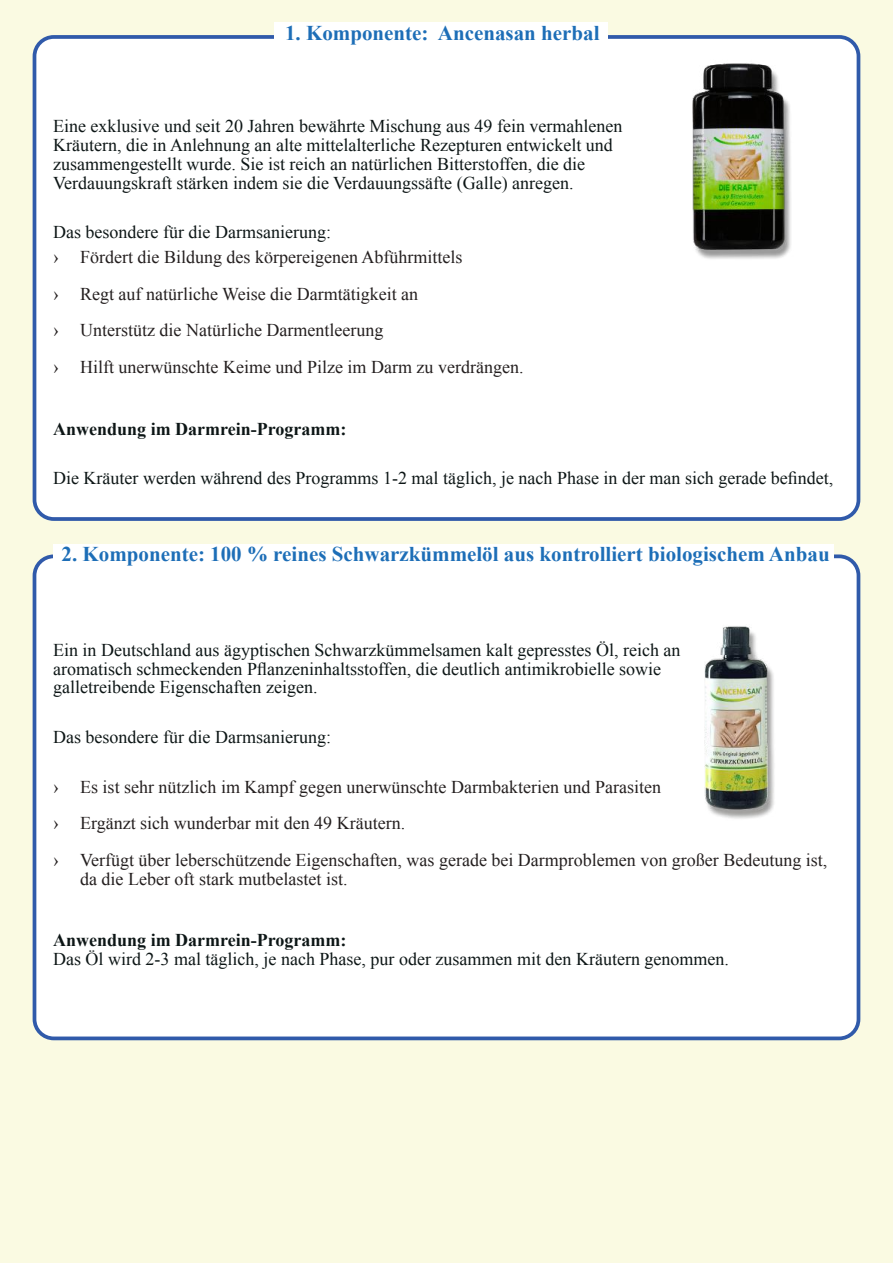
<style>
.page{position:relative;width:893px;height:1263px;background:#fafae2}
.page>*{position:absolute;margin:0;border:0;box-sizing:border-box;transform-origin:0 0}
.t1{font:700 21px "Times New Roman";color:#1d6eb7}
.t2{font:18px/18.8px "Times New Roman";color:#0d1616}
.t3{font:18px/36.8px "Times New Roman";color:#241f1f}
.t4{font:700 18px "Times New Roman";color:#0d1616}
</style>
<div class="page">
<div style="left:33px;top:35px;width:827px;height:486px;background:#fff;border:4px solid #305aaa;border-radius:19px"></div>
<div style="left:33px;top:554px;width:827px;height:486px;background:#fff;border:4px solid #305aaa;border-radius:19px"></div>
<div style="left:274px;top:23px;width:334px;height:27px;background:#fff"></div>
<div style="left:53px;top:545px;width:780px;height:27px;background:#fff"></div>
<img style="left:692px;top:63px;width:99px;height:196px">
<img style="left:704px;top:626px;width:70px;height:193px">
<p class="t1" style="left:285px;top:26px;width:316px">1. Komponente: Ancenasan herbal</p>
<p class="t2" style="left:53px;top:119px;width:571px">Eine exklusive und seit 20 Jahren bewährte Mischung aus 49 fein vermahlenen Kräutern, die in Anlehnung an alte mittelalterliche Rezepturen entwickelt und zusammengestellt wurde. Sie ist reich an natürlichen Bitterstoffen, die die Verdauungskraft stärken indem sie die Verdauungssäfte (Galle) anregen.</p>
<p class="t2" style="left:53px;top:224px;width:279px">Das besondere für die Darmsanierung:</p>
<p class="t3" style="left:53px;top:240px;width:472px">› Fördert die Bildung des körpereigenen Abführmittels<br>› Regt auf natürliche Weise die Darmtätigkeit an<br>› Unterstütz die Natürliche Darmentleerung<br>› Hilft unerwünschte Keime und Pilze im Darm zu verdrängen.</p>
<p class="t4" style="left:53px;top:423px;width:295px">Anwendung im Darmrein-Programm:</p>
<p class="t2" style="left:53px;top:471px;width:782px">Die Kräuter werden während des Programms 1-2 mal täglich, je nach Phase in der man sich gerade befindet,</p>
<p class="t1" style="left:62px;top:547px;width:770px">2. Komponente: 100 % reines Schwarzkümmelöl aus kontrolliert biologischem Anbau</p>
<p class="t2" style="left:53px;top:642px;width:629px">Ein in Deutschland aus ägyptischen Schwarzkümmelsamen kalt gepresstes Öl, reich an aromatisch schmeckenden Pflanzeninhaltsstoffen, die deutlich antimikrobielle sowie galletreibende Eigenschaften zeigen.</p>
<p class="t2" style="left:53px;top:729px;width:279px">Das besondere für die Darmsanierung:</p>
<p class="t3" style="left:53px;top:770px;width:776px">› Es ist sehr nützlich im Kampf gegen unerwünschte Darmbakterien und Parasiten<br>› Ergänzt sich wunderbar mit den 49 Kräutern.<br>› Verfügt über leberschützende Eigenschaften, was gerade bei Darmproblemen von großer Bedeutung ist,</p>
<p class="t3" style="left:80px;top:862px;width:269px">da die Leber oft stark mutbelastet ist.</p>
<p class="t4" style="left:53px;top:934px;width:295px">Anwendung im Darmrein-Programm:</p>
<p class="t2" style="left:53px;top:951px;width:677px">Das Öl wird 2-3 mal täglich, je nach Phase, pur oder zusammen mit den Kräutern genommen.</p>
</div>
